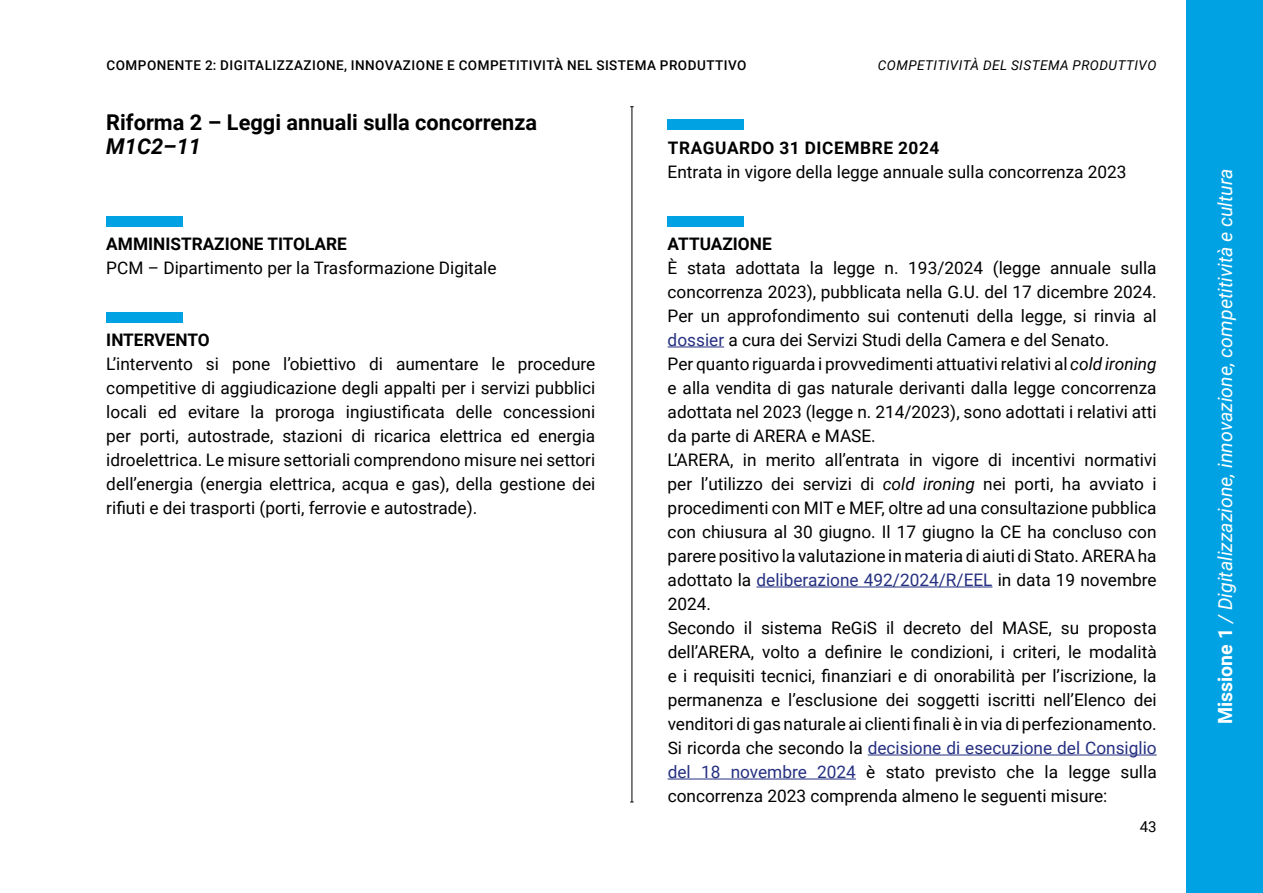
<style>
.page{position:relative;width:1263px;height:893px;background:#fff}
.page>*{position:absolute;margin:0;border:0;box-sizing:border-box;transform-origin:0 0}
.t1{font:700 21.75px "Roboto";color:#000}
.t2{font:italic 700 21.75px "Roboto";color:#000}
.t3{font:italic 19.5px "Roboto";color:#fff}
.t4{font:17.25px/24px "Roboto";color:#000;text-align:justify}
.t5{font:700 17.25px "Roboto";color:#000}
.t6{font:700 17.25px "Roboto";letter-spacing:.035em;color:#000}
.t7{font:15px "Roboto";color:#000}
.t8{font:500 13.5px "Roboto";letter-spacing:.035em;color:#000}
.t9{font:italic 13.5px "Roboto";letter-spacing:.035em;color:#000}
.s1{color:#253081}
.s2{font-style:italic}
.s3{font-weight:700;font-style:normal}
</style>
<div class="page">
<div style="left:1186px;top:0;width:77px;height:893px;background:#00a2e3"></div>
<hr style="left:631px;top:107px;width:1px;height:695px;background:#000">
<hr style="left:668px;top:347px;width:56px;height:1px;background:#253081">
<hr style="left:756px;top:587px;width:236px;height:1px;background:#253081">
<hr style="left:868px;top:755px;width:289px;height:1px;background:#253081">
<hr style="left:668px;top:779px;width:188px;height:1px;background:#253081">
<div style="left:106px;top:216px;width:77px;height:11px;background:#00a2e3"></div>
<div style="left:668px;top:120px;width:76px;height:10px;background:#00a2e3"></div>
<div style="left:668px;top:216px;width:76px;height:10px;background:#00a2e3"></div>
<div style="left:106px;top:312px;width:77px;height:11px;background:#00a2e3"></div>
<p class="t8" style="left:107px;top:55px;width:641px">COMPONENTE 2: DIGITALIZZAZIONE, INNOVAZIONE E COMPETITIVITÀ NEL SISTEMA PRODUTTIVO</p>
<p class="t9" style="left:878px;top:55px;width:280px">COMPETITIVITÀ DEL SISTEMA PRODUTTIVO</p>
<p class="t1" style="left:106px;top:107px;width:432px">Riforma 2 – Leggi annuali sulla concorrenza</p>
<p class="t2" style="left:106px;top:131px;width:96px">M1C2–11</p>
<p class="t5" style="left:106px;top:232px;width:242px">AMMINISTRAZIONE TITOLARE</p>
<p class="t4" style="left:106px;top:255px;width:392px">PCM – Dipartimento per la Trasformazione Digitale</p>
<p class="t5" style="left:106px;top:328px;width:105px">INTERVENTO</p>
<p class="t4" style="left:106px;top:351px;width:490px">L’intervento si pone l’obiettivo di aumentare le procedure competitive di aggiudicazione degli appalti per i servizi pubblici locali ed evitare la proroga ingiustificata delle concessioni per porti, autostrade, stazioni di ricarica elettrica ed energia idroelettrica. Le misure settoriali comprendono misure nei settori dell’energia (energia elettrica, acqua e gas), della gestione dei rifiuti e dei trasporti (porti, ferrovie e autostrade).</p>
<p class="t6" style="left:668px;top:135px;width:273px">TRAGUARDO 31 DICEMBRE 2024</p>
<p class="t4" style="left:668px;top:159px;width:460px">Entrata in vigore della legge annuale sulla concorrenza 2023</p>
<p class="t5" style="left:668px;top:231px;width:106px">ATTUAZIONE</p>
<p class="t4" style="left:668px;top:255px;width:491px;text-align:left">È stata adottata la legge n. 193/2024 (legge annuale sulla concorrenza 2023), pubblicata nella G.U. del 17 dicembre 2024.<br>Per un approfondimento sui contenuti della legge, si rinvia al <span class="s1">dossier</span> a cura dei Servizi Studi della Camera e del Senato.<br>Per quanto riguarda i provvedimenti attuativi relativi al <span class="s2">cold ironing </span>e alla vendita di gas naturale derivanti dalla legge concorrenza adottata nel 2023 (legge n. 214/2023), sono adottati i relativi atti da parte di ARERA e MASE.<br>L’ARERA, in merito all’entrata in vigore di incentivi normativi per l’utilizzo dei servizi di <span class="s2">cold ironing</span> nei porti, ha avviato i procedimenti con MIT e MEF, oltre ad una consultazione pubblica con chiusura al 30 giugno. Il 17 giugno la CE ha concluso con parere positivo la valutazione in materia di aiuti di Stato. ARERA ha adottato la <span class="s1">deliberazione 492/2024/R/EEL</span> in data 19 novembre 2024.<br>Secondo il sistema ReGiS il decreto del MASE, su proposta dell’ARERA, volto a definire le condizioni, i criteri, le modalità e i requisiti tecnici, finanziari e di onorabilità per l’iscrizione, la permanenza e l’esclusione dei soggetti iscritti nell’Elenco dei venditori di gas naturale ai clienti finali è in via di perfezionamento.<br>Si ricorda che secondo la <span class="s1">decisione di esecuzione del Consiglio del 18 novembre 2024</span> è stato previsto che la legge sulla concorrenza 2023 comprenda almeno le seguenti misure:</p>
<p class="t7" style="left:1140px;top:816px;width:18px">43</p>
<p class="t3" style="left:1211px;top:724px;width:557px;rotate:-90deg"><span class="s3">Missione 1</span> / Digitalizzazione, innovazione, competitività e cultura</p>
</div>
